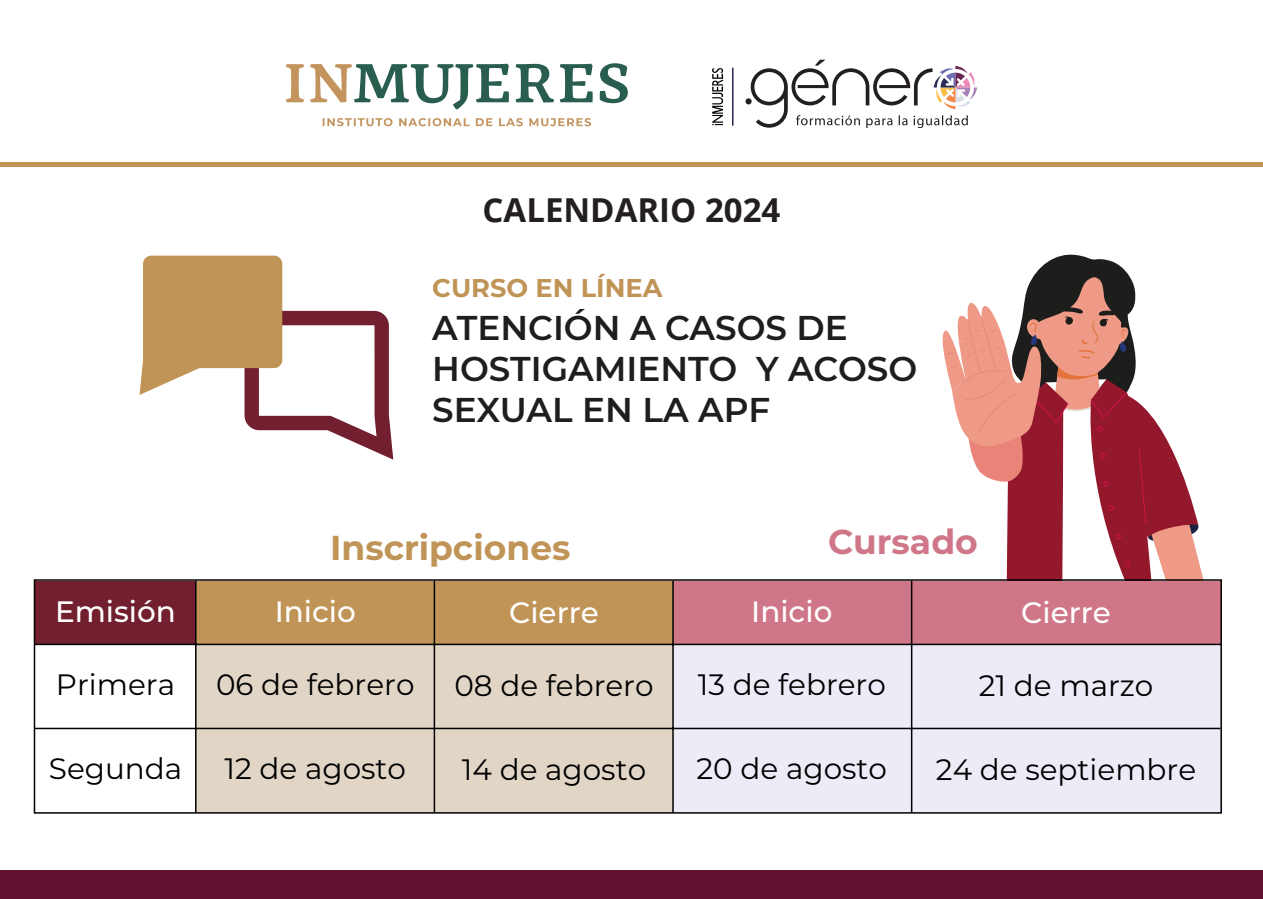
<style>
.page{position:relative;width:1263px;height:899px;background:#fff}
.page>*{position:absolute;margin:0;border:0;box-sizing:border-box;transform-origin:0 0}
.t1{font:700 34.5px "Montserrat";color:#c09456}
.t2{font:700 34.5px "Montserrat";color:#cf7788}
.t3{font:600 34.2px/41.1px "Montserrat";color:#1e1e1d}
.t4{font:700 33px "Open Sans";color:#231f20}
.t5{font:29.55px "Montserrat";color:#000}
.t6{font:500 29.55px "Montserrat";color:#fff}
.t7{font:700 25.65px "Montserrat";color:#c09456}
</style>
<div class="page">
<div style="left:196px;top:644px;width:477px;height:169px;background:#e1d5c6"></div>
<svg style="left:942px;top:254px;width:262px;height:325px"></svg>
<div style="left:673px;top:581px;width:548px;height:64px;background:#cf7788"></div>
<div style="left:196px;top:581px;width:477px;height:64px;background:#c09456"></div>
<div style="left:35px;top:581px;width:161px;height:64px;background:#722030"></div>
<div style="left:673px;top:645px;width:548px;height:168px;background:#eeeaf6"></div>
<hr style="left:911px;top:581px;width:1px;height:232px;background:#000">
<hr style="left:672px;top:581px;width:2px;height:232px;background:#000">
<hr style="left:434px;top:581px;width:1px;height:232px;background:#000">
<hr style="left:195px;top:581px;width:2px;height:232px;background:#000">
<hr style="left:35px;top:644px;width:1186px;height:1px;background:#000">
<hr style="left:34px;top:728px;width:1186px;height:1px;background:#000">
<div style="left:34px;top:579px;width:1188px;height:235px;border:2px solid #000"></div>
<svg style="left:712px;top:68px;width:11px;height:57px"></svg>
<hr style="left:732px;top:68px;width:1px;height:57px;background:#272b52">
<svg style="left:745px;top:60px;width:232px;height:68px"></svg>
<svg style="left:323px;top:118px;width:268px;height:8px"></svg>
<svg style="left:286px;top:64px;width:18px;height:38px"></svg>
<svg style="left:310px;top:63px;width:318px;height:46px"></svg>
<svg style="left:140px;top:256px;width:253px;height:204px"></svg>
<div style="left:0;top:869px;width:1263px;height:30px;background:#621132"></div>
<div style="left:0;top:162px;width:1263px;height:5px;background:#c09456"></div>
<p class="t4" style="left:483px;top:187px;width:299px">CALENDARIO 2024</p>
<p class="t7" style="left:432px;top:270px;width:232px">CURSO EN LÍNEA</p>
<p class="t3" style="left:432px;top:306px;width:486px">ATENCIÓN A CASOS DE<br>HOSTIGAMIENTO Y ACOSO<br>SEXUAL EN LA APF</p>
<p class="t1" style="left:330px;top:523px;width:242px">Inscripciones</p>
<p class="t2" style="left:828px;top:517px;width:151px">Cursado</p>
<p class="t6" style="left:55px;top:591px;width:122px">Emisión</p>
<p class="t6" style="left:751px;top:591px;width:83px">Inicio</p>
<p class="t6" style="left:1021px;top:592px;width:91px">Cierre</p>
<p class="t6" style="left:275px;top:591px;width:83px">Inicio</p>
<p class="t6" style="left:509px;top:592px;width:91px">Cierre</p>
<p class="t5" style="left:56px;top:664px;width:121px">Primera</p>
<p class="t5" style="left:49px;top:749px;width:135px">Segunda</p>
<p class="t5" style="left:216px;top:664px;width:200px">06 de febrero</p>
<p class="t5" style="left:454px;top:665px;width:201px">08 de febrero</p>
<p class="t5" style="left:224px;top:749px;width:183px">12 de agosto</p>
<p class="t5" style="left:462px;top:749px;width:186px">14 de agosto</p>
<p class="t5" style="left:698px;top:664px;width:190px">13 de febrero</p>
<p class="t5" style="left:979px;top:665px;width:176px">21 de marzo</p>
<p class="t5" style="left:697px;top:749px;width:192px">20 de agosto</p>
<p class="t5" style="left:936px;top:749px;width:262px">24 de septiembre</p>
</div>
